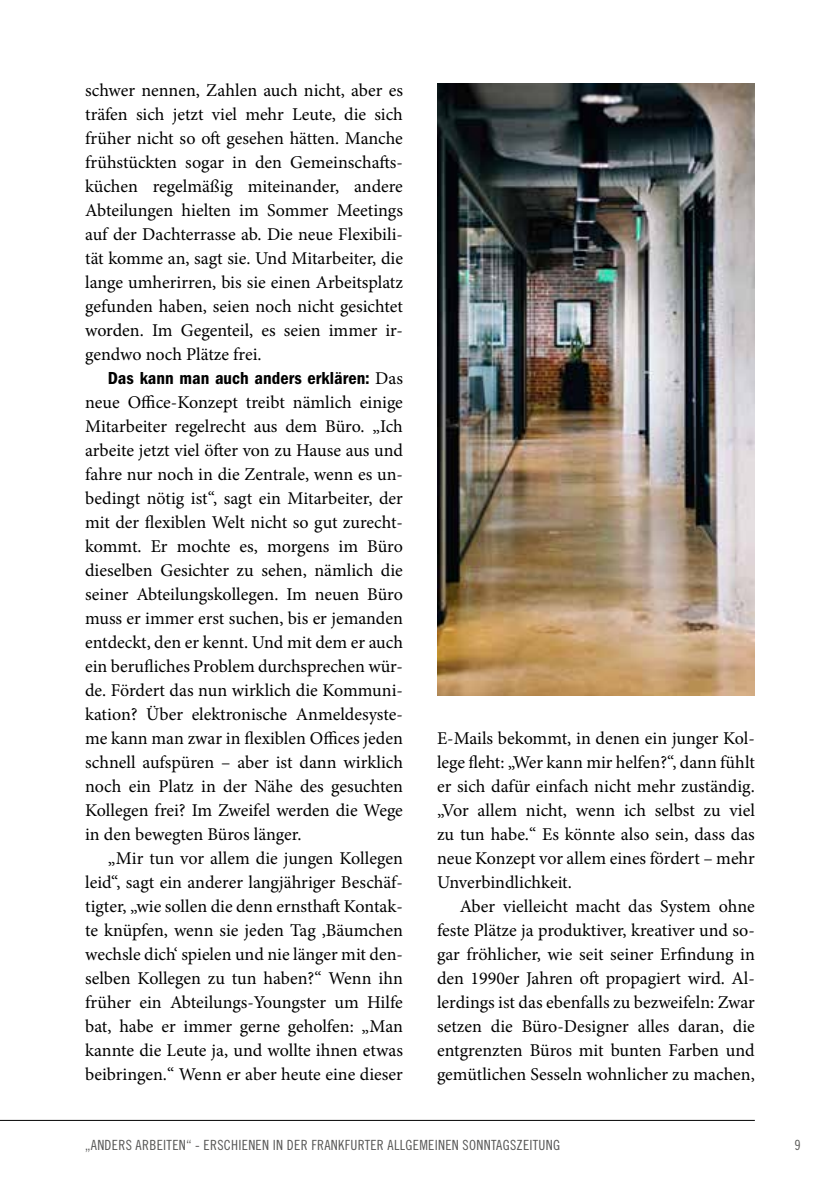
<style>
.page{position:relative;width:840px;height:1191px;background:#fff}
.page>*{position:absolute;margin:0;border:0;box-sizing:border-box;transform-origin:0 0}
.t1{font:18px/24px "Minion Pro";color:#000;text-align:justify}
.t2{font:600 condensed 18px "Franklin Gothic";color:#000}
.t3{font:14px "Trade Gothic LT Std Cn 18";letter-spacing:.02em;color:#575756}
.s1{font-family:"Minion Pro";font-weight:400;font-stretch:normal}
</style>
<div class="page">
<hr style="left:0;top:1120px;width:754px;height:1px;background:#000">
<img style="left:437px;top:83px;width:317px;height:612px">
<p class="t1" style="left:85px;top:78px;width:319px">schwer nennen, Zahlen auch nicht, aber es träfen sich jetzt viel mehr Leute, die sich früher nicht so oft gesehen hätten. Manche frühstückten sogar in den Gemeinschafts&shy;küchen regelmäßig miteinander, andere Abteilungen hielten im Sommer Meetings auf der Dachterrasse ab. Die neue Flexibili&shy;tät komme an, sagt sie. Und Mitarbeiter, die lange umherirren, bis sie einen Arbeitsplatz gefunden haben, seien noch nicht gesichtet worden. Im Gegenteil, es seien immer ir&shy;gendwo noch Plätze frei.</p>
<p class="t2" style="left:108px;top:368px;width:296px">Das kann man auch anders erklären: <span class="s1">Das</span></p>
<p class="t1" style="left:85px;top:390px;width:319px">neue Office-Konzept treibt nämlich einige Mitarbeiter regelrecht aus dem Büro. „Ich arbeite jetzt viel öfter von zu Hause aus und fahre nur noch in die Zentrale, wenn es un&shy;bedingt nötig ist“, sagt ein Mitarbeiter, der mit der flexiblen Welt nicht so gut zurecht&shy;kommt. Er mochte es, morgens im Büro dieselben Gesichter zu sehen, nämlich die seiner Abteilungskollegen. Im neuen Büro muss er immer erst suchen, bis er jemanden entdeckt, den er kennt. Und mit dem er auch ein berufliches Problem durchsprechen wür&shy;de. Fördert das nun wirklich die Kommuni&shy;kation? Über elektronische Anmeldesyste&shy;me kann man zwar in flexiblen Offices jeden schnell aufspüren – aber ist dann wirklich noch ein Platz in der Nähe des gesuchten Kollegen frei? Im Zweifel werden die Wege in den bewegten Büros länger.</p>
<p class="t1" style="left:85px;top:846px;width:319px;text-indent:23px">„Mir tun vor allem die jungen Kollegen leid“, sagt ein anderer langjähriger Beschäf&shy;tigter, „wie sollen die denn ernsthaft Kontak&shy;te knüpfen, wenn sie jeden Tag ,Bäumchen wechsle dich‘ spielen und nie länger mit den&shy;selben Kollegen zu tun haben?“ Wenn ihn früher ein Abteilungs-Youngster um Hilfe bat, habe er immer gerne geholfen: „Man kannte die Leute ja, und wollte ihnen etwas beibringen.“ Wenn er aber heute eine dieser</p>
<p class="t1" style="left:437px;top:726px;width:319px">E-Mails bekommt, in denen ein junger Kol&shy;lege fleht: „Wer kann mir helfen?“, dann fühlt er sich dafür einfach nicht mehr zuständig. „Vor allem nicht, wenn ich selbst zu viel zu tun habe.“ Es könnte also sein, dass das neue Konzept vor allem eines fördert – mehr Unverbindlichkeit.</p>
<p class="t1" style="left:437px;top:894px;width:319px;text-indent:23px">Aber vielleicht macht das System ohne feste Plätze ja produktiver, kreativer und so&shy;gar fröhlicher, wie seit seiner Erfindung in den 1990er Jahren oft propagiert wird. Al&shy;lerdings ist das ebenfalls zu bezweifeln: Zwar setzen die Büro-Designer alles daran, die entgrenzten Büros mit bunten Farben und gemütlichen Sesseln wohnlicher zu machen,</p>
<p class="t3" style="left:85px;top:1136px;width:476px">„ANDERS ARBEITEN“ - ERSCHIENEN IN DER FRANKFURTER ALLGEMEINEN SONNTAGSZEITUNG</p>
<p class="t3" style="left:794px;top:1136px;width:8px">9</p>
</div>
